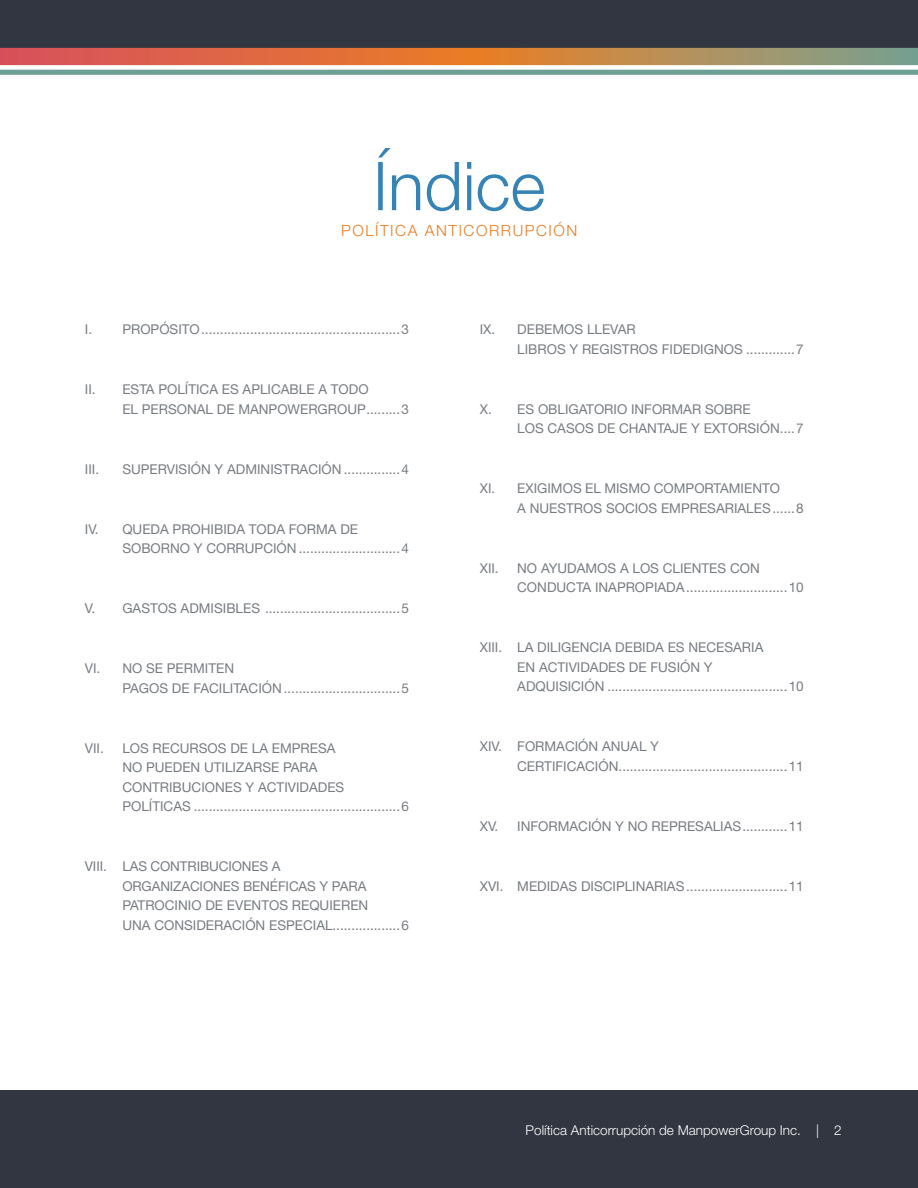
<style>
.page{position:relative;width:918px;height:1188px;background:#323640}
.page>*{position:absolute;margin:0;border:0;box-sizing:border-box;transform-origin:0 0}
.t1{font:300 67.5px "Helvetica Neue LT Pro";color:#3684b6}
.t2{font:300 15.45px "Helvetica Neue LT Pro";letter-spacing:.1em;color:#ea7d22}
.t3{font:13.5px/19.5px "Helvetica Neue LT Pro";color:#787d83}
.t4{font:300 13.5px "Helvetica Neue LT Pro";color:#fff}
</style>
<div class="page">
<div style="left:0;top:54px;width:918px;height:1036px;background:#fff"></div>
<svg style="left:0;top:48px;width:918px;height:17px;background:#c97a4f"></svg>
<svg style="left:0;top:70px;width:918px;height:5px;background:#73a398"></svg>
<p class="t1" style="left:373px;top:145px;width:174px">Índice</p>
<p class="t2" style="left:341px;top:221px;width:238px">POLÍTICA ANTICORRUPCIÓN</p>
<p class="t3" style="left:85px;top:319px;width:326px">I. PROPÓSITO.....................................................3</p>
<p class="t3" style="left:122px;top:379px;width:288px;text-indent:-38px">II. ESTA POLÍTICA ES APLICABLE A TODO<br>EL PERSONAL DE MANPOWERGROUP.........3</p>
<p class="t3" style="left:85px;top:459px;width:16px">III.</p>
<p class="t3" style="left:122px;top:459px;width:288px">SUPERVISIÓN Y ADMINISTRACIÓN ...............4</p>
<p class="t3" style="left:122px;top:519px;width:288px;text-indent:-38px">IV. QUEDA PROHIBIDA TODA FORMA DE<br>SOBORNO Y CORRUPCIÓN ...........................4</p>
<p class="t3" style="left:85px;top:598px;width:326px">V. GASTOS ADMISIBLES ....................................5</p>
<p class="t3" style="left:122px;top:658px;width:288px;text-indent:-38px">VI. NO SE PERMITEN<br>PAGOS DE FACILITACIÓN...............................5</p>
<p class="t3" style="left:85px;top:738px;width:20px">VII.</p>
<p class="t3" style="left:122px;top:738px;width:288px">LOS RECURSOS DE LA EMPRESA<br>NO PUEDEN UTILIZARSE PARA CONTRIBUCIONES Y ACTIVIDADES POLÍTICAS .......................................................6</p>
<p class="t3" style="left:122px;top:856px;width:288px;text-indent:-38px">VIII. LAS CONTRIBUCIONES A<br>ORGANIZACIONES BENÉFICAS Y PARA PATROCINIO DE EVENTOS REQUIEREN<br>UNA CONSIDERACIÓN ESPECIAL..................6</p>
<p class="t3" style="left:517px;top:319px;width:288px;text-indent:-38px">IX. DEBEMOS LLEVAR<br>LIBROS Y REGISTROS FIDEDIGNOS .............7</p>
<p class="t3" style="left:517px;top:399px;width:288px;text-indent:-38px">X. ES OBLIGATORIO INFORMAR SOBRE<br>LOS CASOS DE CHANTAJE Y EXTORSIÓN....7</p>
<p class="t3" style="left:517px;top:478px;width:288px;text-indent:-38px">XI. EXIGIMOS EL MISMO COMPORTAMIENTO<br>A NUESTROS SOCIOS EMPRESARIALES......8</p>
<p class="t3" style="left:480px;top:558px;width:20px">XII.</p>
<p class="t3" style="left:517px;top:558px;width:288px">NO AYUDAMOS A LOS CLIENTES CON<br>CONDUCTA INAPROPIADA...........................10</p>
<p class="t3" style="left:517px;top:637px;width:288px;text-indent:-38px">XIII. LA DILIGENCIA DEBIDA ES NECESARIA<br>EN ACTIVIDADES DE FUSIÓN Y<br>ADQUISICIÓN ................................................10</p>
<p class="t3" style="left:517px;top:736px;width:288px;text-indent:-38px">XIV. FORMACIÓN ANUAL Y<br>CERTIFICACIÓN.............................................11</p>
<p class="t3" style="left:480px;top:816px;width:326px">XV. INFORMACIÓN Y NO REPRESALIAS............11</p>
<p class="t3" style="left:480px;top:876px;width:326px">XVI. MEDIDAS DISCIPLINARIAS...........................11</p>
<p class="t4" style="left:526px;top:1122px;width:317px">Política Anticorrupción de ManpowerGroup Inc. | 2</p>
</div>
